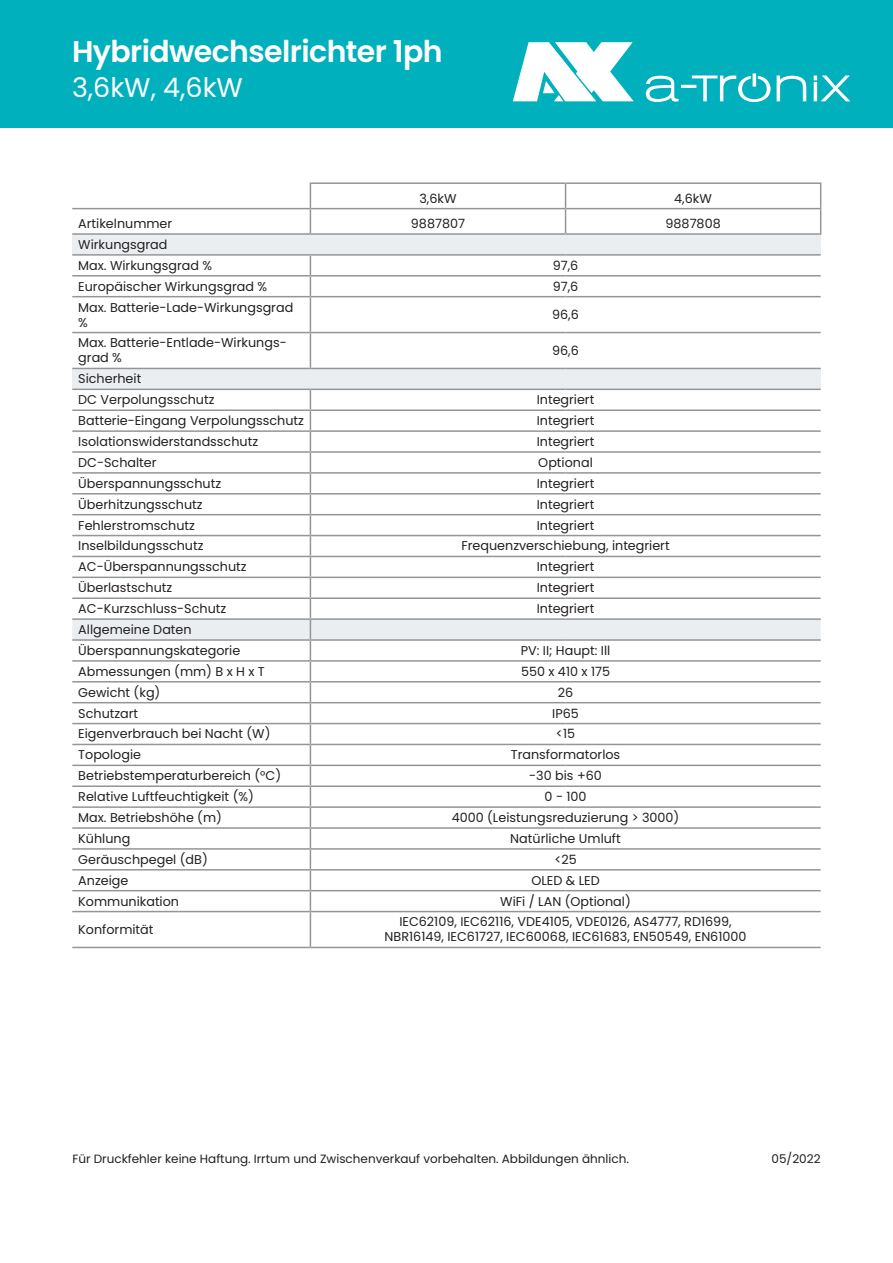
<style>
.page{position:relative;width:893px;height:1263px;background:#fff}
.page>*{position:absolute;margin:0;border:0;box-sizing:border-box;transform-origin:0 0}
.Fliesstext{font:600 30px "Poppins";letter-spacing:-.02em;color:#fff}
.Fliesstext-2{font:27px "Poppins";color:#fff}
.t1{font:12.75px/15px "Poppins";color:#231f20}
.t2{font:12px "Poppins";color:#231f20}
</style>
<div class="page">
<div style="left:0;top:0;width:893px;height:128px;background:#00b0bc"></div>
<svg style="left:513px;top:42px;width:337px;height:60px"></svg>
<div style="left:72px;top:234px;width:749px;height:21px;background:#ebeef0"></div>
<div style="left:72px;top:368px;width:749px;height:21px;background:#ebeef0"></div>
<hr style="left:310px;top:182px;width:256px;height:2px;background:#939598">
<hr style="left:566px;top:182px;width:255px;height:2px;background:#939598">
<svg style="left:72px;top:183px;width:749px;height:50px"></svg>
<hr style="left:72px;top:233px;width:238px;height:2px;background:#939598">
<hr style="left:310px;top:233px;width:256px;height:2px;background:#939598">
<hr style="left:566px;top:233px;width:255px;height:2px;background:#939598">
<hr style="left:72px;top:254px;width:238px;height:2px;background:#939598">
<hr style="left:310px;top:254px;width:256px;height:2px;background:#939598">
<hr style="left:566px;top:254px;width:255px;height:2px;background:#939598">
<hr style="left:72px;top:275px;width:238px;height:1px;background:#939598">
<hr style="left:310px;top:275px;width:256px;height:1px;background:#939598">
<svg style="left:310px;top:256px;width:1px;height:40px"></svg>
<hr style="left:566px;top:275px;width:255px;height:1px;background:#939598">
<hr style="left:72px;top:296px;width:238px;height:1px;background:#939598">
<hr style="left:310px;top:296px;width:256px;height:1px;background:#939598">
<hr style="left:310px;top:297px;width:1px;height:35px;background:#939598">
<hr style="left:566px;top:296px;width:255px;height:1px;background:#939598">
<hr style="left:72px;top:332px;width:238px;height:1px;background:#939598">
<hr style="left:310px;top:332px;width:256px;height:1px;background:#939598">
<hr style="left:310px;top:333px;width:1px;height:35px;background:#939598">
<hr style="left:566px;top:332px;width:255px;height:1px;background:#939598">
<hr style="left:72px;top:368px;width:238px;height:1px;background:#939598">
<hr style="left:310px;top:368px;width:256px;height:1px;background:#939598">
<hr style="left:566px;top:368px;width:255px;height:1px;background:#939598">
<hr style="left:72px;top:389px;width:238px;height:1px;background:#939598">
<hr style="left:310px;top:389px;width:256px;height:1px;background:#939598">
<hr style="left:566px;top:389px;width:255px;height:1px;background:#939598">
<svg style="left:72px;top:390px;width:749px;height:521px"></svg>
<hr style="left:566px;top:890px;width:255px;height:1px;background:#939598">
<hr style="left:72px;top:911px;width:238px;height:1px;background:#939598">
<hr style="left:310px;top:911px;width:256px;height:1px;background:#939598">
<hr style="left:310px;top:912px;width:1px;height:35px;background:#939598">
<hr style="left:566px;top:911px;width:255px;height:1px;background:#939598">
<hr style="left:72px;top:947px;width:238px;height:1px;background:#939598">
<hr style="left:310px;top:947px;width:256px;height:1px;background:#939598">
<hr style="left:566px;top:947px;width:255px;height:1px;background:#939598">
<p class="Fliesstext" style="left:72px;top:34px;width:372px">Hybridwechselrichter 1ph</p>
<p class="Fliesstext-2" style="left:72px;top:72px;width:172px">3,6kW, 4,6kW</p>
<p class="t1" style="left:419px;top:191px;width:39px">3,6kW</p>
<p class="t1" style="left:674px;top:191px;width:39px">4,6kW</p>
<p class="t1" style="left:78px;top:216px;width:95px">Artikelnummer</p>
<p class="t1" style="left:411px;top:216px;width:56px">9887807</p>
<p class="t1" style="left:665px;top:216px;width:57px">9887808</p>
<p class="t1" style="left:78px;top:237px;width:91px">Wirkungsgrad</p>
<p class="t1" style="left:78px;top:258px;width:135px">Max. Wirkungsgrad %</p>
<p class="t1" style="left:553px;top:258px;width:27px">97,6</p>
<p class="t1" style="left:78px;top:279px;width:190px">Europäischer Wirkungsgrad %</p>
<p class="t1" style="left:553px;top:279px;width:27px">97,6</p>
<p class="t1" style="left:78px;top:300px;width:217px">Max. Batterie-Lade-Wirkungsgrad %</p>
<p class="t1" style="left:552px;top:307px;width:28px">96,6</p>
<p class="t1" style="left:78px;top:336px;width:210px">Max. Batterie-Entlade-Wirkungs&shy;grad %</p>
<p class="t1" style="left:552px;top:343px;width:28px">96,6</p>
<p class="t1" style="left:78px;top:371px;width:65px">Sicherheit</p>
<p class="t1" style="left:78px;top:392px;width:138px">DC Verpolungsschutz</p>
<p class="t1" style="left:537px;top:392px;width:59px">Integriert</p>
<p class="t1" style="left:78px;top:413px;width:227px">Batterie-Eingang Verpolungsschutz</p>
<p class="t1" style="left:537px;top:413px;width:59px">Integriert</p>
<p class="t1" style="left:78px;top:434px;width:181px">Isolationswiderstandsschutz</p>
<p class="t1" style="left:537px;top:434px;width:59px">Integriert</p>
<p class="t1" style="left:78px;top:455px;width:80px">DC-Schalter</p>
<p class="t1" style="left:538px;top:455px;width:56px">Optional</p>
<p class="t1" style="left:78px;top:476px;width:144px">Überspannungsschutz</p>
<p class="t1" style="left:537px;top:476px;width:59px">Integriert</p>
<p class="t1" style="left:78px;top:497px;width:126px">Überhitzungsschutz</p>
<p class="t1" style="left:537px;top:497px;width:59px">Integriert</p>
<p class="t1" style="left:78px;top:518px;width:118px">Fehlerstromschutz</p>
<p class="t1" style="left:537px;top:518px;width:59px">Integriert</p>
<p class="t1" style="left:78px;top:538px;width:127px">Inselbildungsschutz</p>
<p class="t1" style="left:461px;top:538px;width:210px">Frequenzverschiebung, integriert</p>
<p class="t1" style="left:78px;top:559px;width:170px">AC-Überspannungsschutz</p>
<p class="t1" style="left:537px;top:559px;width:59px">Integriert</p>
<p class="t1" style="left:78px;top:580px;width:96px">Überlastschutz</p>
<p class="t1" style="left:537px;top:580px;width:59px">Integriert</p>
<p class="t1" style="left:78px;top:601px;width:149px">AC-Kurzschluss-Schutz</p>
<p class="t1" style="left:537px;top:601px;width:59px">Integriert</p>
<p class="t1" style="left:78px;top:622px;width:115px">Allgemeine Daten</p>
<p class="t1" style="left:78px;top:643px;width:164px">Überspannungskategorie</p>
<p class="t1" style="left:521px;top:643px;width:91px">PV: II; Haupt: Ill</p>
<p class="t1" style="left:78px;top:664px;width:188px">Abmessungen (mm) B x H x T</p>
<p class="t1" style="left:521px;top:664px;width:91px">550 x 410 x 175</p>
<p class="t1" style="left:78px;top:685px;width:84px">Gewicht (kg)</p>
<p class="t1" style="left:558px;top:685px;width:17px">26</p>
<p class="t1" style="left:78px;top:706px;width:62px">Schutzart</p>
<p class="t1" style="left:552px;top:706px;width:28px">IP65</p>
<p class="t1" style="left:78px;top:726px;width:194px">Eigenverbrauch bei Nacht (W)</p>
<p class="t1" style="left:556px;top:726px;width:21px">&lt;15</p>
<p class="t1" style="left:78px;top:747px;width:64px">Topologie</p>
<p class="t1" style="left:511px;top:747px;width:111px">Transformatorlos</p>
<p class="t1" style="left:78px;top:768px;width:204px">Betriebstemperaturbereich (°C)</p>
<p class="t1" style="left:529px;top:768px;width:74px">-30 bis +60</p>
<p class="t1" style="left:78px;top:789px;width:177px">Relative Luftfeuchtigkeit (%)</p>
<p class="t1" style="left:545px;top:789px;width:43px">0 - 100</p>
<p class="t1" style="left:78px;top:810px;width:145px">Max. Betriebshöhe (m)</p>
<p class="t1" style="left:452px;top:810px;width:229px">4000 (Leistungsreduzierung &gt; 3000)</p>
<p class="t1" style="left:78px;top:831px;width:54px">Kühlung</p>
<p class="t1" style="left:510px;top:831px;width:112px">Natürliche Umluft</p>
<p class="t1" style="left:78px;top:852px;width:131px">Geräuschpegel (dB)</p>
<p class="t1" style="left:554px;top:852px;width:24px">&lt;25</p>
<p class="t1" style="left:78px;top:873px;width:52px">Anzeige</p>
<p class="t1" style="left:531px;top:873px;width:70px">OLED &amp; LED</p>
<p class="t1" style="left:78px;top:894px;width:102px">Kommunikation</p>
<p class="t1" style="left:500px;top:894px;width:132px">WiFi / LAN (Optional)</p>
<p class="t1" style="left:78px;top:922px;width:77px">Konformität</p>
<p class="t1" style="left:399px;top:914px;width:334px">IEC62109, IEC62116, VDE4105, VDE0126, AS4777, RD1699,</p>
<p class="t1" style="left:385px;top:929px;width:363px">NBR16149, IEC61727, IEC60068, IEC61683, EN50549, EN61000</p>
<p class="t2" style="left:72px;top:1151px;width:558px">Für Druckfehler keine Haftung. Irrtum und Zwischenverkauf vorbehalten. Abbildungen ähnlich.</p>
<p class="t2" style="left:772px;top:1151px;width:51px">05/2022</p>
</div>
